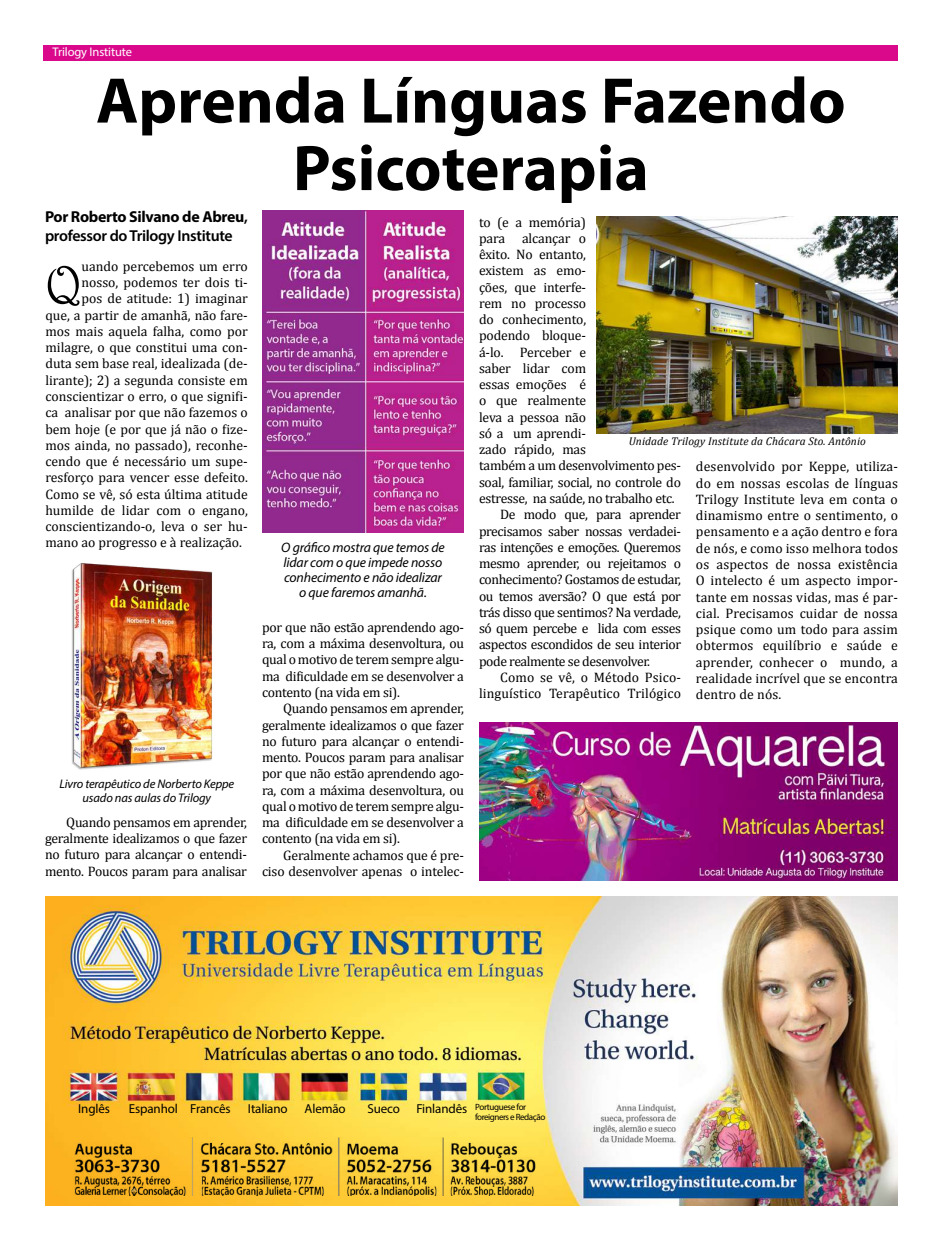
<style>
.page{position:relative;width:943px;height:1241px;background:#fff}
.page>*{position:absolute;margin:0;border:0;box-sizing:border-box;transform-origin:0 0}
.t1{font:700 65px/67.5px "Myriad Pro";color:#000;text-align:center}
.t2{font:53.75px "Harrington";color:#000}
.t3{font:600 15.88px/18.8px "Myriad Pro";letter-spacing:-.02em;color:#000}
.t4{font:13.75px/16.2px "Cambria";letter-spacing:-.01em;color:#000;text-align:justify}
.t5{font:13.75px "Cambria";letter-spacing:-.03em;color:#000}
.t6{font:italic 13.75px/15px "Myriad Pro";letter-spacing:-.01em;color:#000;text-align:center}
.t7{font:13.75px "Cambria";letter-spacing:.01em;color:#000}
.t8{font:13px "Myriad Pro";letter-spacing:-.01em;color:#000}
.t9{font:italic 12.5px/13.8px "Myriad Pro";letter-spacing:-.01em;color:#000;text-align:center}
.t10{font:12.5px "Myriad Pro";letter-spacing:-.01em;color:#fff}
.t11{font:italic 11.25px "Cambria";letter-spacing:.01em;color:#000}
.t12{font:9px/9.8px "Myriad Pro";letter-spacing:-.05em;color:#000}
.s1{font-weight:700}
.s2{font-size:13px}
</style>
<div class="page">
<div style="left:44px;top:45px;width:853px;height:15px;background:#da098c"></div>
<img style="left:45px;top:896px;width:853px;height:308px">
<img style="left:64px;top:1132px;width:482px;height:63px">
<img style="left:479px;top:722px;width:418px;height:158px">
<img style="left:596px;top:216px;width:302px;height:218px">
<img style="left:262px;top:211px;width:202px;height:321px">
<img style="left:71px;top:563px;width:141px;height:207px">
<p class="t10" style="left:53px;top:45px;width:81px">Trilogy Institute</p>
<h1 class="t1" style="left:96px;top:65px;width:751px">Aprenda Línguas Fazendo<br>Psicoterapia</h1>
<p class="t3" style="left:45px;top:207px;width:204px"><span class="s1">Por Roberto Silvano de Abreu</span>, professor do Trilogy Institute</p>
<h2 class="t2" style="left:45px;top:252px;width:38px">Q</h2>
<p class="t4" style="left:81px;top:258px;width:168px">uando percebemos um erro</p>
<p class="t4" style="left:81px;top:274px;width:168px">nosso, podemos ter dois ti-</p>
<p class="t4" style="left:81px;top:290px;width:168px">pos de atitude: 1) imaginar</p>
<p class="t4" style="left:45px;top:307px;width:204px">que, a partir de amanhã, não fare-</p>
<p class="t4" style="left:45px;top:323px;width:204px">mos mais aquela falha, como por</p>
<p class="t4" style="left:45px;top:339px;width:204px">milagre, o que constitui uma con-</p>
<p class="t4" style="left:45px;top:355px;width:204px">duta sem base real, idealizada (de-</p>
<p class="t4" style="left:45px;top:372px;width:204px">lirante); 2) a segunda consiste em</p>
<p class="t4" style="left:45px;top:388px;width:204px">conscientizar o erro, o que signifi-</p>
<p class="t4" style="left:45px;top:404px;width:204px">ca analisar por que não fazemos o</p>
<p class="t4" style="left:45px;top:420px;width:204px">bem hoje (e por que já não o fize-</p>
<p class="t4" style="left:45px;top:437px;width:204px">mos ainda, no passado), reconhe-</p>
<p class="t4" style="left:45px;top:453px;width:204px">cendo que é necessário um supe-</p>
<p class="t4" style="left:45px;top:469px;width:204px">resforço para vencer esse defeito.</p>
<p class="t4" style="left:45px;top:485px;width:204px">Como se vê, só esta última atitude</p>
<p class="t4" style="left:45px;top:502px;width:204px">humilde de lidar com o engano,</p>
<p class="t4" style="left:45px;top:518px;width:204px">conscientizando-o, leva o ser hu-</p>
<p class="t4" style="left:45px;top:534px;width:198px">mano ao progresso e à realização.</p>
<p class="t6" style="left:281px;top:539px;width:165px">O gráfico mostra que temos de lidar com o que impede nosso conhecimento e não idealizar o que faremos amanhã.</p>
<p class="t9" style="left:59px;top:776px;width:176px">Livro terapêutico de Norberto Keppe usado nas aulas do Trilogy</p>
<p class="t4" style="left:45px;top:813px;width:203px;text-indent:21px">Quando pensamos em aprender, geralmente idealizamos o que fazer no futuro para alcançar o entendi&shy;mento. Poucos param para analisar</p>
<p class="t4" style="left:262px;top:619px;width:203px">por que não estão aprendendo ago&shy;ra, com a máxima desenvoltura, ou qual o motivo de terem sempre algu&shy;ma dificuldade em se desenvolver a contento (na vida em si).</p>
<p class="t4" style="left:262px;top:700px;width:203px;text-indent:21px">Quando pensamos em aprender, geralmente idealizamos o que fazer no futuro para alcançar o entendi&shy;mento. Poucos param para analisar por que não estão aprendendo ago&shy;ra, com a máxima desenvoltura, ou qual o motivo de terem sempre algu&shy;ma dificuldade em se desenvolver a contento (na vida em si).</p>
<p class="t4" style="left:262px;top:846px;width:203px;text-align:right">Geralmente achamos que é pre&shy;ciso desenvolver apenas o intelec-</p>
<p class="t4" style="left:479px;top:213px;width:109px">to (e a memória)</p>
<p class="t4" style="left:479px;top:230px;width:109px">para alcançar o</p>
<p class="t4" style="left:479px;top:246px;width:109px">êxito. No entanto,</p>
<p class="t4" style="left:479px;top:262px;width:109px">existem as emo-</p>
<p class="t4" style="left:479px;top:278px;width:109px">ções, que interfe-</p>
<p class="t4" style="left:479px;top:295px;width:109px">rem no processo</p>
<p class="t4" style="left:479px;top:311px;width:109px">do conhecimento,</p>
<p class="t4" style="left:479px;top:327px;width:109px">podendo bloque-</p>
<p class="t4" style="left:479px;top:344px;width:109px">á-lo. Perceber e</p>
<p class="t4" style="left:479px;top:360px;width:109px">saber lidar com</p>
<p class="t4" style="left:479px;top:376px;width:109px">essas emoções é</p>
<p class="t4" style="left:479px;top:392px;width:109px">o que realmente</p>
<p class="t4" style="left:479px;top:409px;width:109px">leva a pessoa não</p>
<p class="t4" style="left:479px;top:425px;width:109px">só a um aprendi-</p>
<p class="t4" style="left:479px;top:441px;width:109px">zado rápido, mas</p>
<p class="t4" style="left:479px;top:457px;width:203px">também a um desenvolvimento pes-</p>
<p class="t4" style="left:479px;top:474px;width:203px">soal, familiar, social, no controle do</p>
<p class="t4" style="left:479px;top:490px;width:197px">estresse, na saúde, no trabalho etc.</p>
<p class="t5" style="left:500px;top:506px;width:182px">De modo que, para aprender</p>
<p class="t5" style="left:479px;top:522px;width:203px">precisamos saber nossas verdadei-</p>
<p class="t5" style="left:479px;top:539px;width:203px">ras intenções e emoções. Queremos</p>
<p class="t5" style="left:479px;top:555px;width:203px">mesmo aprender, ou rejeitamos o</p>
<p class="t5" style="left:479px;top:571px;width:203px">conhecimento? Gostamos de estudar,</p>
<p class="t5" style="left:479px;top:587px;width:203px">ou temos aversão? O que está por</p>
<p class="t5" style="left:479px;top:604px;width:203px">trás disso que sentimos? Na verdade,</p>
<p class="t5" style="left:479px;top:620px;width:203px">só quem percebe e lida com esses</p>
<p class="t5" style="left:479px;top:636px;width:203px">aspectos escondidos de seu interior</p>
<p class="t5" style="left:479px;top:652px;width:173px">pode realmente se desenvolver.</p>
<p class="t7" style="left:500px;top:669px;width:182px">Como se vê, o Método Psico-</p>
<p class="t7" style="left:479px;top:685px;width:203px">linguístico Terapêutico Trilógico</p>
<p class="t11" style="left:628px;top:433px;width:239px">Unidade Trilogy Institute da Chácara Sto. Antônio</p>
<p class="t4" style="left:696px;top:458px;width:203px">desenvolvido por Keppe, utiliza&shy;do em nossas escolas de línguas Trilogy Institute leva em conta o dinamismo entre o sentimento, o pensamento e a ação dentro e fora de nós, e como isso melhora todos os aspectos de nossa existência O intelecto é um aspecto impor&shy;tante em nossas vidas, mas é par&shy;cial. Precisamos cuidar de nossa psique como um todo para assim obtermos equilíbrio e saúde e aprender, conhecer o mundo, a realidade incrível que se encontra dentro de nós.</p>
<p class="t8" style="left:78px;top:1100px;width:33px">Inglês</p>
<p class="t8" style="left:129px;top:1100px;width:103px">Espanhol Francês</p>
<p class="t8" style="left:248px;top:1100px;width:41px">Italiano</p>
<p class="t8" style="left:304px;top:1100px;width:43px">Alemão</p>
<p class="t8" style="left:367px;top:1100px;width:34px">Sueco</p>
<p class="t12" style="left:475px;top:1101px;width:72px;text-indent:-59px"><span class="s2">Finlandês</span> Portuguese for foreigners e Redação</p>
</div>
